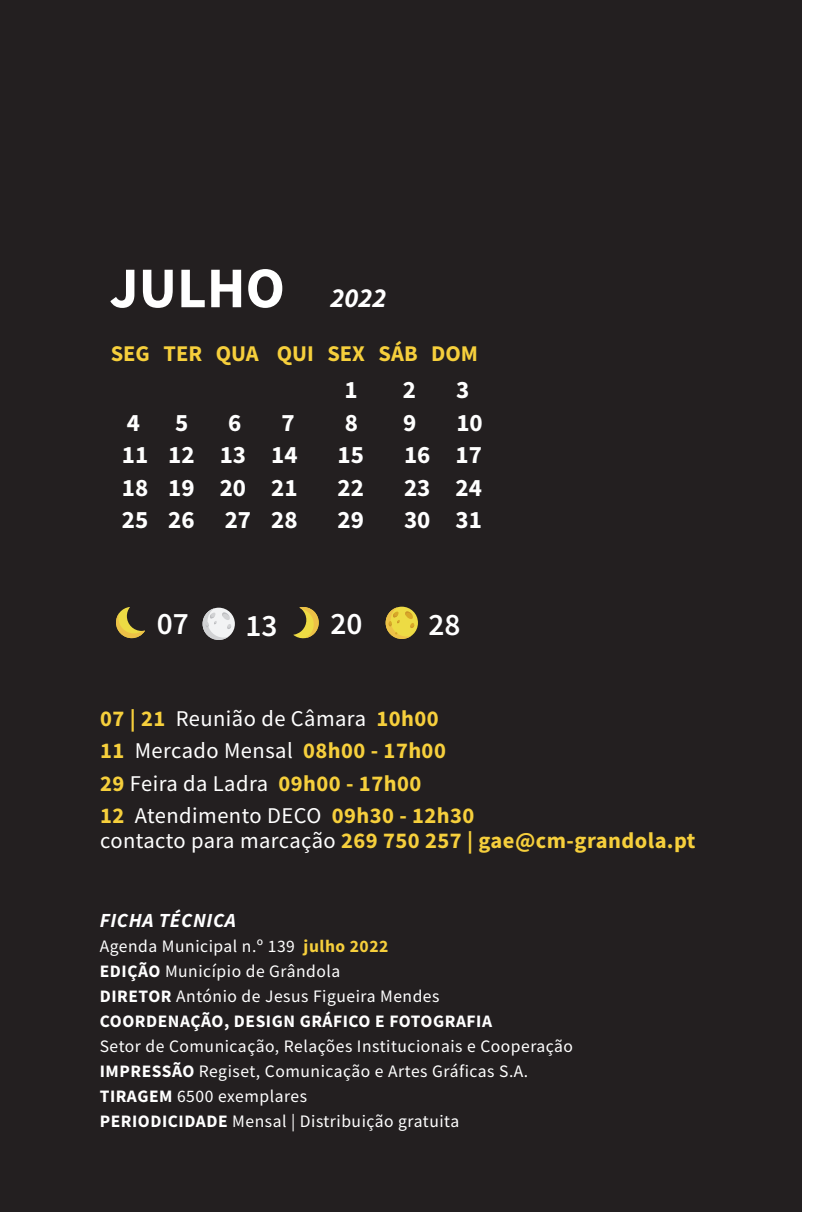
<style>
.page{position:relative;width:823px;height:1212px;background:#fff}
.page>*{position:absolute;margin:0;border:0;box-sizing:border-box;transform-origin:0 0}
.t1{font:700 57.5px "Source Sans Pro";color:#fff}
.t2{font:600 31.25px "Source Sans Pro";color:#fff}
.t3{font:italic 700 27.5px "Source Sans Pro";color:#fff}
.t4{font:700 25px "Source Sans Pro";color:#fff}
.t5{font:22.5px/32.5px "Source Sans Pro";letter-spacing:.02em;color:#fff}
.t6{font:700 22.5px "Source Sans Pro";letter-spacing:.02em;color:#f6cf3c}
.t7{font:700 22.5px "Source Sans Pro";color:#f6cf3c}
.t8{font:italic 700 20px "Source Sans Pro";letter-spacing:.03em;color:#fff}
.t9{font:17.5px/25px "Source Sans Pro";letter-spacing:.03em;color:#fff}
.s1{font-weight:700;color:#f6cf3c}
.s2{font-weight:400;color:#fff}
.s3{font-weight:700}
</style>
<div class="page">
<div style="left:0;top:0;width:801px;height:1212px;background:#231f20"></div>
<svg style="left:116px;top:607px;width:29px;height:31px"></svg>
<div style="left:202px;top:608px;width:33px;height:32px;background:#f2f3f4;border-radius:50%"></div>
<svg style="left:202px;top:608px;width:29px;height:32px"></svg>
<svg style="left:293px;top:607px;width:26px;height:32px"></svg>
<div style="left:385px;top:607px;width:32px;height:32px;background:#eddb44;border-radius:50%"></div>
<svg style="left:385px;top:607px;width:29px;height:32px"></svg>
<p class="t1" style="left:109px;top:249px;width:177px">JULHO</p>
<p class="t3" style="left:330px;top:279px;width:57px">2022</p>
<p class="t7" style="left:111px;top:338px;width:368px">SEG TER QUA QUI SEX SÁB DOM</p>
<p class="t4" style="left:344px;top:373px;width:15px">1</p>
<p class="t4" style="left:402px;top:373px;width:15px">2</p>
<p class="t4" style="left:456px;top:373px;width:15px">3</p>
<p class="t4" style="left:127px;top:406px;width:15px">4</p>
<p class="t4" style="left:175px;top:406px;width:15px">5</p>
<p class="t4" style="left:228px;top:406px;width:15px">6</p>
<p class="t4" style="left:281px;top:406px;width:15px">7</p>
<p class="t4" style="left:344px;top:406px;width:15px">8</p>
<p class="t4" style="left:403px;top:406px;width:15px">9</p>
<p class="t4" style="left:456px;top:406px;width:28px">10</p>
<p class="t4" style="left:122px;top:438px;width:177px">11 12 13 14</p>
<p class="t4" style="left:337px;top:438px;width:28px">15</p>
<p class="t4" style="left:404px;top:438px;width:79px">16 17</p>
<p class="t4" style="left:122px;top:471px;width:177px">18 19 20 21</p>
<p class="t4" style="left:337px;top:471px;width:28px">22</p>
<p class="t4" style="left:404px;top:471px;width:79px">23 24</p>
<p class="t4" style="left:122px;top:503px;width:177px">25 26 27 28</p>
<p class="t4" style="left:337px;top:503px;width:28px">29</p>
<p class="t4" style="left:404px;top:503px;width:79px">30 31</p>
<p class="t2" style="left:157px;top:603px;width:34px">07</p>
<p class="t2" style="left:245px;top:605px;width:34px">13</p>
<p class="t2" style="left:330px;top:603px;width:34px">20</p>
<p class="t2" style="left:428px;top:604px;width:34px">28</p>
<p class="t5" style="left:100px;top:702px;width:347px"><span class="s1">07 | 21</span> Reunião de Câmara <span class="s1">10h00<br>11</span> Mercado Mensal <span class="s1">08h00 - 17h00</span></p>
<p class="t5" style="left:100px;top:767px;width:375px"><span class="s1">29</span> Feira da Ladra <span class="s1">09h00 - 17h00<br>12</span> Atendimento DECO <span class="s1">09h30 - 12h30</span></p>
<p class="t6" style="left:100px;top:825px;width:596px"><span class="s2">contacto para marcação</span> 269 750 257 | gae@cm-grandola.pt</p>
<p class="t8" style="left:100px;top:906px;width:138px">FICHA TÉCNICA</p>
<p class="t9" style="left:100px;top:933px;width:290px">Agenda Municipal n.º 139 <span class="s1">julho 2022</span></p>
<p class="t9" style="left:100px;top:958px;width:242px"><span class="s3">EDIÇÃO</span> Município de Grândola</p>
<p class="t9" style="left:100px;top:983px;width:474px"><span class="s3">DIRETOR</span> António de Jesus Figueira Mendes<br><span class="s3">COORDENAÇÃO, DESIGN GRÁFICO E FOTOGRAFIA<br></span>Setor de Comunicação, Relações Institucionais e Cooperação</p>
<p class="t9" style="left:100px;top:1058px;width:430px"><span class="s3">IMPRESSÃO</span> Regiset, Comunicação e Artes Gráficas S.A.<br><span class="s3">TIRAGEM</span> 6500 exemplares</p>
<p class="t9" style="left:100px;top:1108px;width:360px"><span class="s3">PERIODICIDADE</span> Mensal | Distribuição gratuita</p>
</div>
